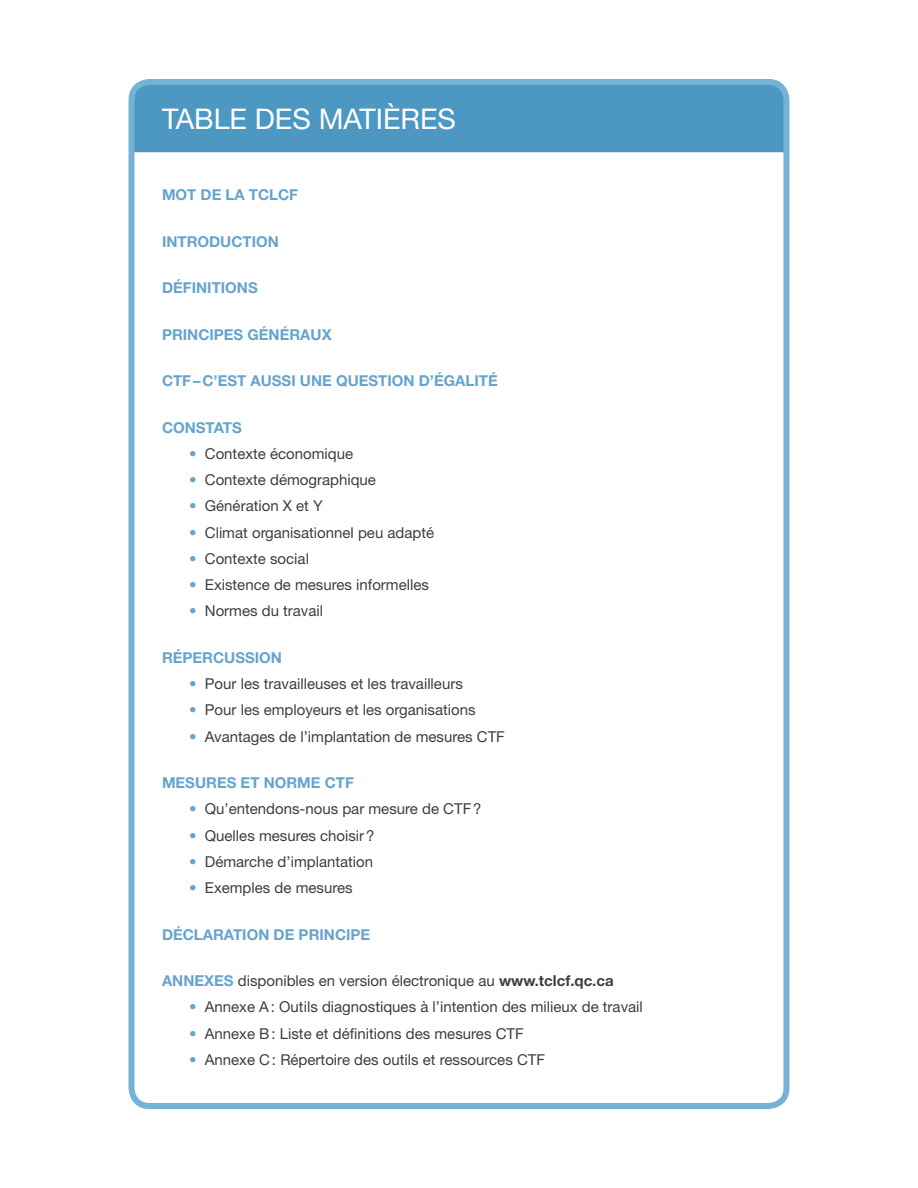
<style>
.page{position:relative;width:918px;height:1188px;background:#fff}
.page>*{position:absolute;margin:0;border:0;box-sizing:border-box;transform-origin:0 0}
.texte{font:28.5px "Helvetica Neue";color:#fff}
.texte-2{font:15px "Helvetica Neue";color:#3e3e3f}
.texte-3{font:700 15px "Helvetica Neue";color:#65a4ce}
.s1{color:#65a4ce}
.s2{font-weight:700;color:#65a4ce}
.s3{font-weight:700}
</style>
<div class="page">
<div style="left:136px;top:86px;width:646px;height:66px;background:#4d97c3"></div>
<div style="left:129px;top:79px;width:660px;height:1030px;border:6px solid #74b2d6;border-radius:18px"></div>
<p class="texte" style="left:162px;top:102px;width:296px">TABLE DES MATIÈRES</p>
<p class="texte-3" style="left:162px;top:186px;width:138px">MOT DE LA TCLCF</p>
<p class="texte-3" style="left:162px;top:232px;width:118px">INTRODUCTION</p>
<p class="texte-3" style="left:162px;top:279px;width:97px">DÉFINITIONS</p>
<p class="texte-3" style="left:162px;top:325px;width:171px">PRINCIPES GÉNÉRAUX</p>
<p class="texte-3" style="left:162px;top:372px;width:337px">CTF–C’EST AUSSI UNE QUESTION D’ÉGALITÉ</p>
<p class="texte-3" style="left:162px;top:418px;width:81px">CONSTATS</p>
<p class="texte-2" style="left:189px;top:445px;width:166px"><span class="s1">•</span> Contexte économique</p>
<p class="texte-2" style="left:189px;top:471px;width:188px"><span class="s1">•</span> Contexte démographique</p>
<p class="texte-2" style="left:189px;top:497px;width:135px"><span class="s1">•</span> Génération X et Y</p>
<p class="texte-2" style="left:189px;top:523px;width:247px"><span class="s1">•</span> Climat organisationnel peu adapté</p>
<p class="texte-2" style="left:189px;top:550px;width:121px"><span class="s1">•</span> Contexte social</p>
<p class="texte-2" style="left:189px;top:576px;width:242px"><span class="s1">•</span> Existence de mesures informelles</p>
<p class="texte-2" style="left:189px;top:602px;width:136px"><span class="s1">•</span> Normes du travail</p>
<p class="texte-3" style="left:162px;top:648px;width:122px">RÉPERCUSSION</p>
<p class="texte-2" style="left:189px;top:675px;width:275px"><span class="s1">•</span> Pour les travailleuses et les travailleurs</p>
<p class="texte-2" style="left:189px;top:701px;width:288px"><span class="s1">•</span> Pour les employeurs et les organisations</p>
<p class="texte-2" style="left:189px;top:727px;width:317px"><span class="s1">•</span> Avantages de l’implantation de mesures CTF</p>
<p class="texte-3" style="left:162px;top:774px;width:193px">MESURES ET NORME CTF</p>
<p class="texte-2" style="left:189px;top:800px;width:294px"><span class="s1">•</span> Qu’entendons-nous par mesure de CTF?</p>
<p class="texte-2" style="left:189px;top:826px;width:187px"><span class="s1">•</span> Quelles mesures choisir?</p>
<p class="texte-2" style="left:189px;top:853px;width:186px"><span class="s1">•</span> Démarche d’implantation</p>
<p class="texte-2" style="left:189px;top:879px;width:165px"><span class="s1">•</span> Exemples de mesures</p>
<p class="texte-3" style="left:162px;top:925px;width:210px">DÉCLARATION DE PRINCIPE</p>
<p class="texte-2" style="left:162px;top:972px;width:453px"><span class="s2">ANNEXES</span> disponibles en version électronique au <span class="s3">www.tclcf.qc.ca</span></p>
<p class="texte-2" style="left:189px;top:998px;width:455px"><span class="s1">•</span> Annexe A: Outils diagnostiques à l’intention des milieux de travail</p>
<p class="texte-2" style="left:189px;top:1024px;width:336px"><span class="s1">•</span> Annexe B: Liste et définitions des mesures CTF</p>
<p class="texte-2" style="left:189px;top:1051px;width:358px"><span class="s1">•</span> Annexe C: Répertoire des outils et ressources CTF</p>
</div>
